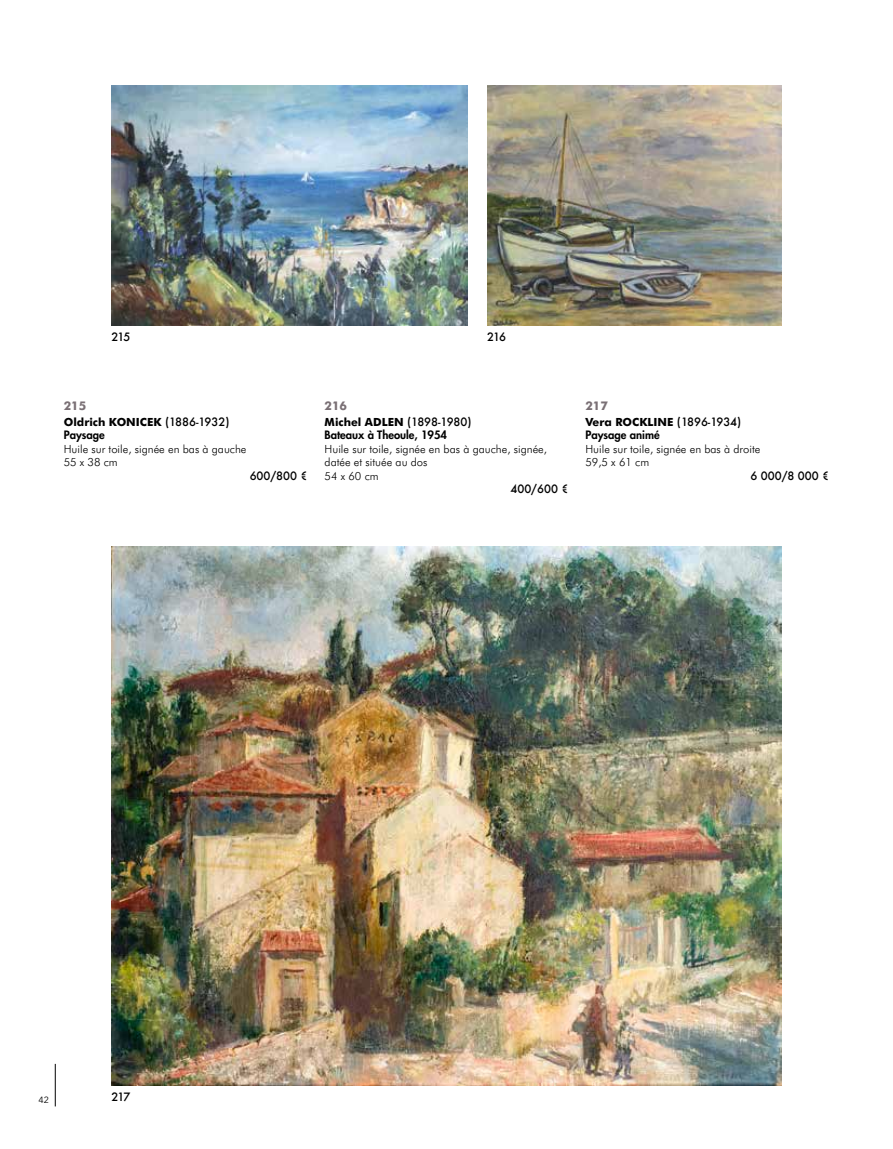
<style>
.page{position:relative;width:893px;height:1149px;background:#fff}
.page>*{position:absolute;margin:0;border:0;box-sizing:border-box;transform-origin:0 0}
.t1{font:700 12px "Futura BT";color:#7a7075}
.t2{font:300 11.25px/13.5px "Futura BT";color:#000}
.t3{font:700 11.25px "Futura BT";color:#000}
.t4{font:800 11.25px "Futura Std";color:#000}
.t5{font:500 11.25px "Futura";color:#000}
.t6{font:9px "Avenir Next";color:#000}
.s1{font-family:"Futura";font-weight:500}
</style>
<div class="page">
<img style="left:112px;top:546px;width:669px;height:538px">
<img style="left:112px;top:85px;width:355px;height:240px">
<img style="left:487px;top:85px;width:294px;height:240px">
<hr style="left:55px;top:1063px;width:1px;height:43px;background:#000">
<p class="t5" style="left:112px;top:329px;width:20px">215</p>
<p class="t5" style="left:487px;top:329px;width:20px">216</p>
<p class="t1" style="left:64px;top:398px;width:24px">215</p>
<p class="t3" style="left:64px;top:415px;width:167px">Oldrich KONICEK <span class="s1">(1886-1932)</span></p>
<p class="t4" style="left:64px;top:428px;width:43px">Paysage</p>
<p class="t2" style="left:64px;top:442px;width:184px">Huile sur toile, signée en bas à gauche<br>55 x 38 cm</p>
<p class="t5" style="left:250px;top:468px;width:59px">600/800 €</p>
<p class="t1" style="left:325px;top:398px;width:24px">216</p>
<p class="t3" style="left:325px;top:415px;width:149px">Michel ADLEN <span class="s1">(1898-1980)</span></p>
<p class="t4" style="left:325px;top:428px;width:124px">Bateaux à Theoule, 1954</p>
<p class="t2" style="left:325px;top:442px;width:224px">Huile sur toile, signée en bas à gauche, signée, datée et située au dos<br>54 x 60 cm</p>
<p class="t5" style="left:510px;top:481px;width:59px">400/600 €</p>
<p class="t1" style="left:585px;top:398px;width:24px">217</p>
<p class="t3" style="left:585px;top:415px;width:157px">Vera ROCKLINE <span class="s1">(1896-1934)</span></p>
<p class="t4" style="left:585px;top:428px;width:76px">Paysage animé</p>
<p class="t2" style="left:585px;top:442px;width:176px">Huile sur toile, signée en bas à droite<br>59,5 x 61 cm</p>
<p class="t5" style="left:750px;top:468px;width:80px">6 000/8 000 €</p>
<p class="t6" style="left:38px;top:1091px;width:12px">42</p>
<p class="t5" style="left:112px;top:1088px;width:20px">217</p>
</div>
